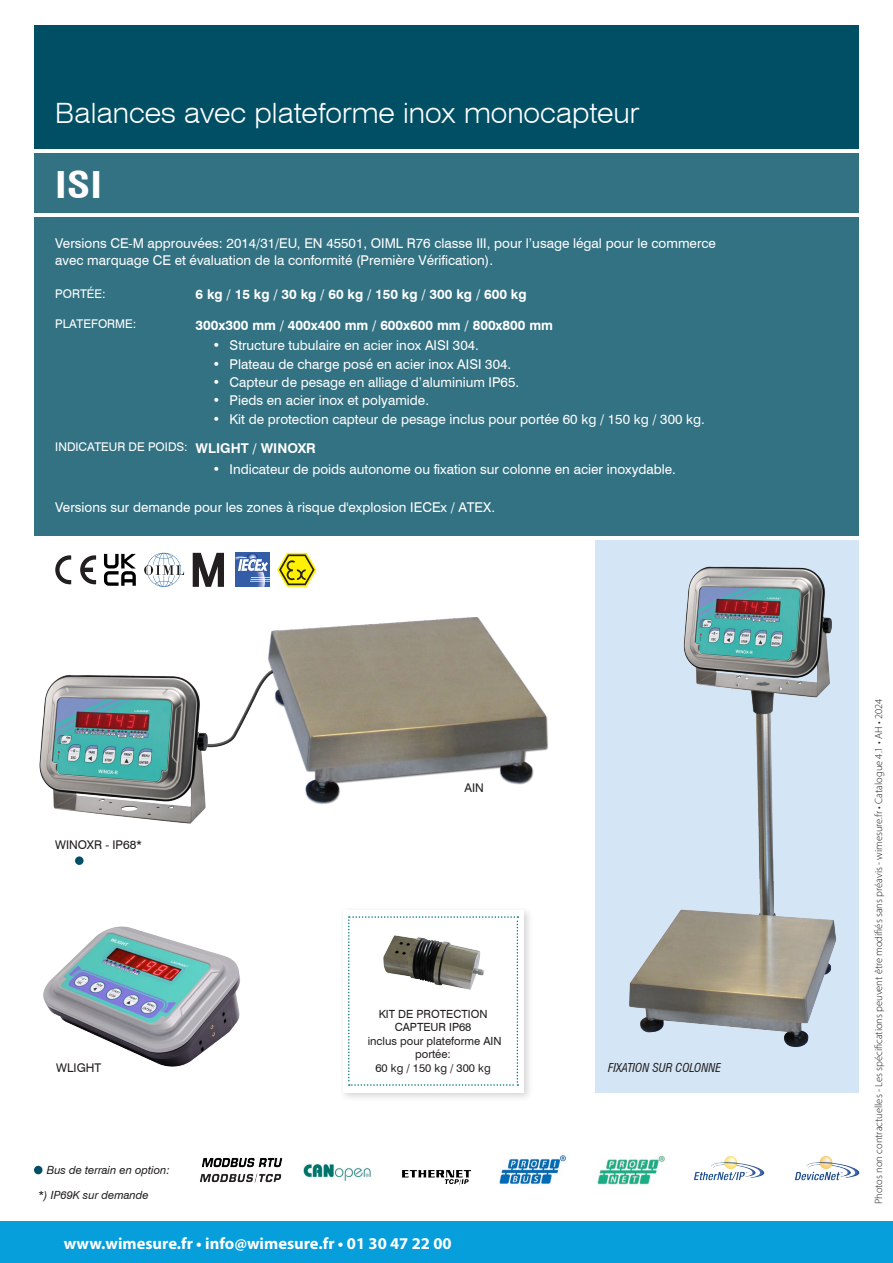
<style>
.page{position:relative;width:893px;height:1263px;background:#fff}
.page>*{position:absolute;margin:0;border:0;box-sizing:border-box;transform-origin:0 0}
.t1{font:700 condensed 36px "Swiss 721 BT";color:#fff;scale:1.2 1}
.t2{font:300 expanded 28.05px "Swiss 721 BT";color:#fff;scale:.91 1}
.t3{font:500 19.5px "Bank Gothic BT";letter-spacing:-.05em;color:#fff}
.t4{font:700 16.5px "Myriad Pro";color:#fff}
.t5{font:13.5px/16.2px "Swiss 721 BT";color:#fff}
.t6{font:700 13.5px "Swiss 721 BT";color:#fff}
.t7{font:12px "Swiss 721 BT";color:#fff}
.t8{font:12px "Swiss 721 BT";color:#231f20}
.t9{font:italic condensed 12px "Swiss 721 BT";color:#231f20}
.t10{font:11.25px/13.5px "Swiss 721 BT";color:#231f20;text-align:center}
.t11{font:italic 11.25px "Swiss 721 BT";color:#231f20}
.t12{font:300 10.5px "Myriad Pro";color:#231f20}
</style>
<div class="page">
<div style="left:0;top:1221px;width:893px;height:42px;background:#069edb"></div>
<img style="left:39px;top:617px;width:510px;height:207px">
<img style="left:43px;top:926px;width:197px;height:141px">
<div style="left:34px;top:26px;width:825px;height:123px;background:#014f65"></div>
<div style="left:34px;top:153px;width:825px;height:60px;background:#337283"></div>
<div style="left:75px;top:856px;width:9px;height:9px;background:#014f65;border-radius:50%"></div>
<div style="left:595px;top:540px;width:264px;height:553px;background:#d4e5f5"></div>
<img style="left:629px;top:566px;width:208px;height:482px">
<div style="left:34px;top:217px;width:825px;height:319px;background:#337283"></div>
<svg style="left:277px;top:553px;width:39px;height:34px"></svg>
<svg style="left:236px;top:553px;width:34px;height:34px"></svg>
<svg style="left:55px;top:555px;width:16px;height:29px"></svg>
<svg style="left:80px;top:555px;width:16px;height:29px"></svg>
<svg style="left:193px;top:553px;width:31px;height:34px"></svg>
<div style="left:339px;top:906px;width:194px;height:197px;background:#231f20;opacity:.2"></div>
<div style="left:343px;top:910px;width:180px;height:182px;background:#fff"></div>
<svg style="left:348px;top:916px;width:170px;height:170px"></svg>
<img style="left:375px;top:928px;width:116px;height:69px">
<div style="left:34px;top:1166px;width:9px;height:8px;background:#014f65;border-radius:50%"></div>
<img style="left:499px;top:1155px;width:68px;height:29px">
<img style="left:795px;top:1156px;width:65px;height:24px">
<img style="left:402px;top:1170px;width:69px;height:15px">
<img style="left:694px;top:1156px;width:71px;height:24px">
<img style="left:201px;top:1157px;width:81px;height:10px">
<img style="left:200px;top:1173px;width:81px;height:9px">
<img style="left:303px;top:1163px;width:68px;height:17px">
<img style="left:597px;top:1155px;width:68px;height:30px">
<svg style="left:104px;top:554px;width:32px;height:32px"></svg>
<svg style="left:144px;top:553px;width:40px;height:34px"></svg>
<p class="t2" style="left:55px;top:97px;width:643px">Balances avec plateforme inox monocapteur</p>
<p class="t1" style="left:55px;top:163px;width:41px">ISI</p>
<p class="t5" style="left:55px;top:235px;width:662px">Versions CE-M approuvées: 2014/31/EU, EN 45501, OIML R76 classe III, pour l’usage légal pour le commerce avec marquage CE et évaluation de la conformité (Première Vérification).</p>
<p class="t7" style="left:55px;top:287px;width:52px">PORTÉE:</p>
<p class="t7" style="left:55px;top:316px;width:83px">PLATEFORME:</p>
<p class="t6" style="left:196px;top:286px;width:332px">6 kg / 15 kg / 30 kg / 60 kg / 150 kg / 300 kg / 600 kg</p>
<p class="t6" style="left:196px;top:317px;width:359px">300x300 mm / 400x400 mm / 600x600 mm / 800x800 mm</p>
<p class="t7" style="left:55px;top:440px;width:134px">INDICATEUR DE POIDS:</p>
<p class="t5" style="left:213px;top:337px;width:268px">• Structure tubulaire en acier inox AISI 304.</p>
<p class="t5" style="left:213px;top:356px;width:300px">• Plateau de charge posé en acier inox AISI 304.</p>
<p class="t5" style="left:213px;top:374px;width:308px">• Capteur de pesage en alliage d’aluminium IP65.</p>
<p class="t5" style="left:213px;top:392px;width:218px">• Pieds en acier inox et polyamide.</p>
<p class="t5" style="left:213px;top:411px;width:494px">• Kit de protection capteur de pesage inclus pour portée 60 kg / 150 kg / 300 kg.</p>
<p class="t5" style="left:213px;top:461px;width:465px">• Indicateur de poids autonome ou fixation sur colonne en acier inoxydable.</p>
<p class="t6" style="left:196px;top:439px;width:122px">WLIGHT / WINOXR</p>
<p class="t5" style="left:55px;top:499px;width:441px">Versions sur demande pour les zones à risque d'explosion IECEx / ATEX.</p>
<p class="t8" style="left:55px;top:837px;width:89px">WINOXR - IP68*</p>
<p class="t8" style="left:56px;top:1061px;width:47px">WLIGHT</p>
<p class="t11" style="left:47px;top:1163px;width:124px">Bus de terrain en option:</p>
<p class="t11" style="left:38px;top:1188px;width:112px">*) IP69K sur demande</p>
<p class="t8" style="left:464px;top:780px;width:21px">AIN</p>
<p class="t10" style="left:368px;top:1007px;width:135px">KIT DE PROTECTION<br>CAPTEUR IP68<br>inclus pour plateforme AIN portée:<br>60 kg / 150 kg / 300 kg</p>
<p class="t3" style="left:51px;top:1226px;width:90px">LAUMAS</p>
<p class="t4" style="left:64px;top:1232px;width:389px">www.wimesure.fr • info@wimesure.fr • 01 30 47 22 00</p>
<p class="t9" style="left:608px;top:1061px;width:114px">FIXATION SUR COLONNE</p>
<p class="t12" style="left:872px;top:1204px;width:507px;rotate:-90deg">Photos non contractuelles - Les spécifications peuvent être modifiés sans préavis - wimesure.fr • Catalogue 4.1 • AH • 2024</p>
</div>
